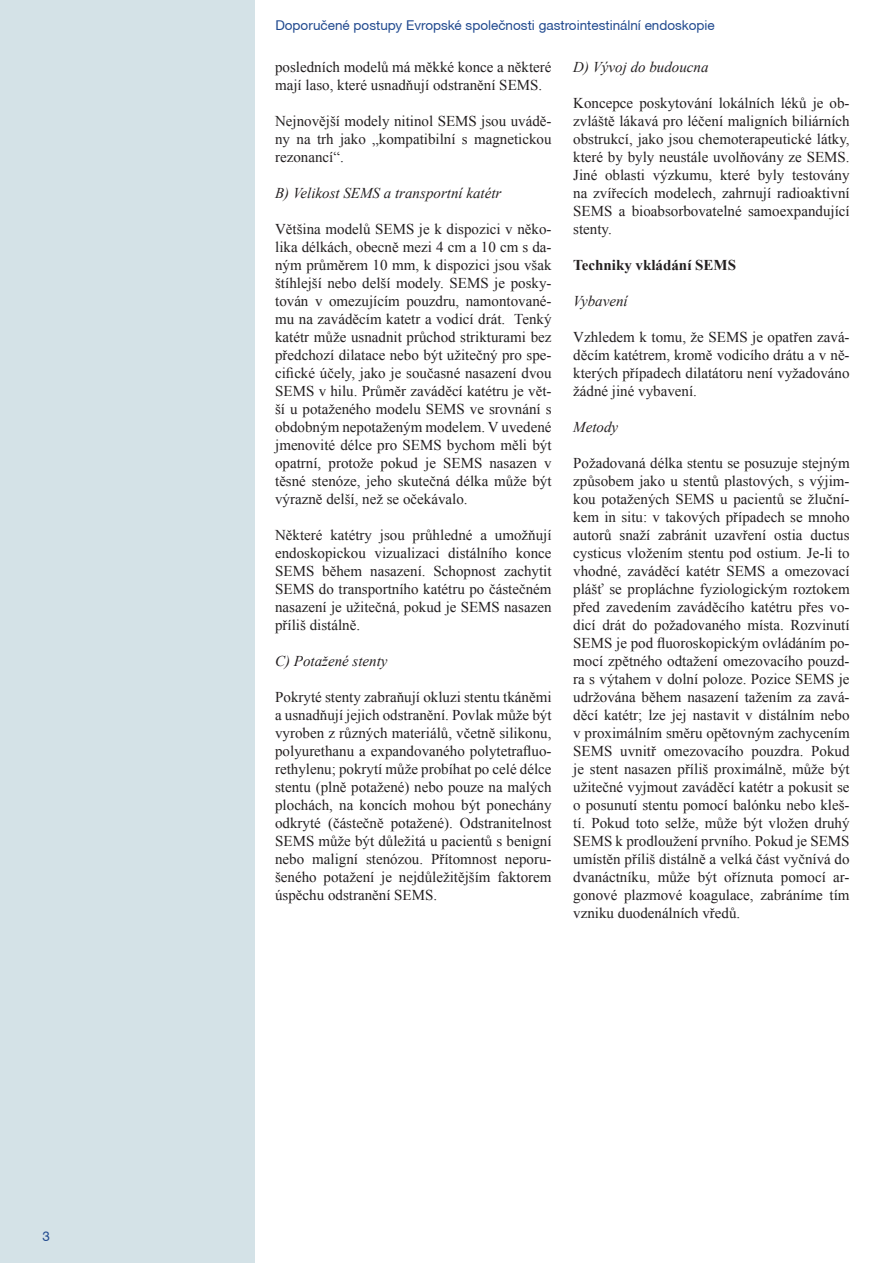
<style>
.page{position:relative;width:893px;height:1263px;background:#fff}
.page>*{position:absolute;margin:0;border:0;box-sizing:border-box;transform-origin:0 0}
.text{font:15px/18px "Times New Roman";color:#231f20;text-align:justify}
.text-2{font:italic 15px "Times New Roman";color:#231f20}
.t1{font:700 15px "Times New Roman";color:#231f20}
.t2{font:13.5px "Helvetica Neue CE";color:#214a8f}
</style>
<div class="page">
<div style="left:0;top:0;width:254px;height:1263px;background:#d4e2e7"></div>
<p class="t2" style="left:43px;top:1228px;width:9px">3</p>
<p class="t2" style="left:275px;top:17px;width:441px">Doporučené postupy Evropské společnosti gastrointestinální endoskopie</p>
<p class="text" style="left:275px;top:58px;width:278px">posledních modelů má měkké konce a některé mají laso, které usnadňují odstranění SEMS.</p>
<p class="text" style="left:275px;top:112px;width:278px">Nejnovější modely nitinol SEMS jsou uvádě&shy;ny na trh jako „kompatibilní s magnetickou rezonancí“.</p>
<p class="text-2" style="left:275px;top:183px;width:228px">B) Velikost SEMS a transportní katétr</p>
<p class="text" style="left:275px;top:220px;width:278px">Většina modelů SEMS je k dispozici v něko&shy;lika délkách, obecně mezi 4 cm a 10 cm s da&shy;ným průměrem 10 mm, k dispozici jsou však štíhlejší nebo delší modely. SEMS je posky&shy;tován v omezujícím pouzdru, namontované&shy;mu na zaváděcím katetr a vodicí drát. Tenký katétr může usnadnit průchod strikturami bez předchozí dilatace nebo být užitečný pro spe&shy;cifické účely, jako je současné nasazení dvou SEMS v hilu. Průměr zaváděcí katétru je vět&shy;ší u potaženého modelu SEMS ve srovnání s obdobným nepotaženým modelem. V uvedené jmenovité délce pro SEMS bychom měli být opatrní, protože pokud je SEMS nasazen v těsné stenóze, jeho skutečná délka může být výrazně delší, než se očekávalo.</p>
<p class="text" style="left:275px;top:526px;width:278px">Některé katétry jsou průhledné a umožňují endoskopickou vizualizaci distálního konce SEMS během nasazení. Schopnost zachytit SEMS do transportního katétru po částečném nasazení je užitečná, pokud je SEMS nasazen příliš distálně.</p>
<p class="text-2" style="left:275px;top:651px;width:114px">C) Potažené stenty</p>
<p class="text" style="left:275px;top:688px;width:278px">Pokryté stenty zabraňují okluzi stentu tkáněmi a usnadňují jejich odstranění. Povlak může být vyroben z různých materiálů, včetně silikonu, polyurethanu a expandovaného polytetrafluo&shy;rethylenu; pokrytí může probíhat po celé délce stentu (plně potažené) nebo pouze na malých plochách, na koncích mohou být ponechány odkryté (částečně potažené). Odstranitelnost SEMS může být důležitá u pacientů s benigní nebo maligní stenózou. Přítomnost neporu&shy;šeného potažení je nejdůležitějším faktorem úspěchu odstranění SEMS.</p>
<p class="text-2" style="left:573px;top:57px;width:137px">D) Vývoj do budoucna</p>
<p class="text" style="left:573px;top:94px;width:278px">Koncepce poskytování lokálních léků je ob&shy;zvláště lákavá pro léčení maligních biliárních obstrukcí, jako jsou chemoterapeutické látky, které by byly neustále uvolňovány ze SEMS.<br>Jiné oblasti výzkumu, které byly testovány na zvířecích modelech, zahrnují radioaktivní SEMS a bioabsorbovatelné samoexpandující stenty.</p>
<p class="t1" style="left:573px;top:255px;width:164px">Techniky vkládání SEMS</p>
<p class="text-2" style="left:573px;top:291px;width:56px">Vybavení</p>
<p class="text" style="left:573px;top:328px;width:278px">Vzhledem k tomu, že SEMS je opatřen zavá&shy;děcím katétrem, kromě vodicího drátu a v ně&shy;kterých případech dilatátoru není vyžadováno žádné jiné vybavení.</p>
<p class="text-2" style="left:573px;top:417px;width:46px">Metody</p>
<p class="text" style="left:573px;top:454px;width:278px">Požadovaná délka stentu se posuzuje stejným způsobem jako u stentů plastových, s výjim&shy;kou potažených SEMS u pacientů se žluční&shy;kem in situ: v takových případech se mnoho autorů snaží zabránit uzavření ostia ductus cysticus vložením stentu pod ostium. Je-li to vhodné, zaváděcí katétr SEMS a omezovací plášť se propláchne fyziologickým roztokem před zavedením zaváděcího katétru přes vo&shy;dicí drát do požadovaného místa. Rozvinutí SEMS je pod fluoroskopickým ovládáním po&shy;mocí zpětného odtažení omezovacího pouzd&shy;ra s výtahem v dolní poloze. Pozice SEMS je udržována během nasazení tažením za zavá&shy;děcí katétr; lze jej nastavit v distálním nebo v proximálním směru opětovným zachycením SEMS uvnitř omezovacího pouzdra. Pokud je stent nasazen příliš proximálně, může být užitečné vyjmout zaváděcí katétr a pokusit se o posunutí stentu pomocí balónku nebo kleš&shy;tí. Pokud toto selže, může být vložen druhý SEMS k prodloužení prvního. Pokud je SEMS umístěn příliš distálně a velká část vyčnívá do dvanáctníku, může být oříznuta pomocí ar&shy;gonové plazmové koagulace, zabráníme tím vzniku duodenálních vředů.</p>
</div>
